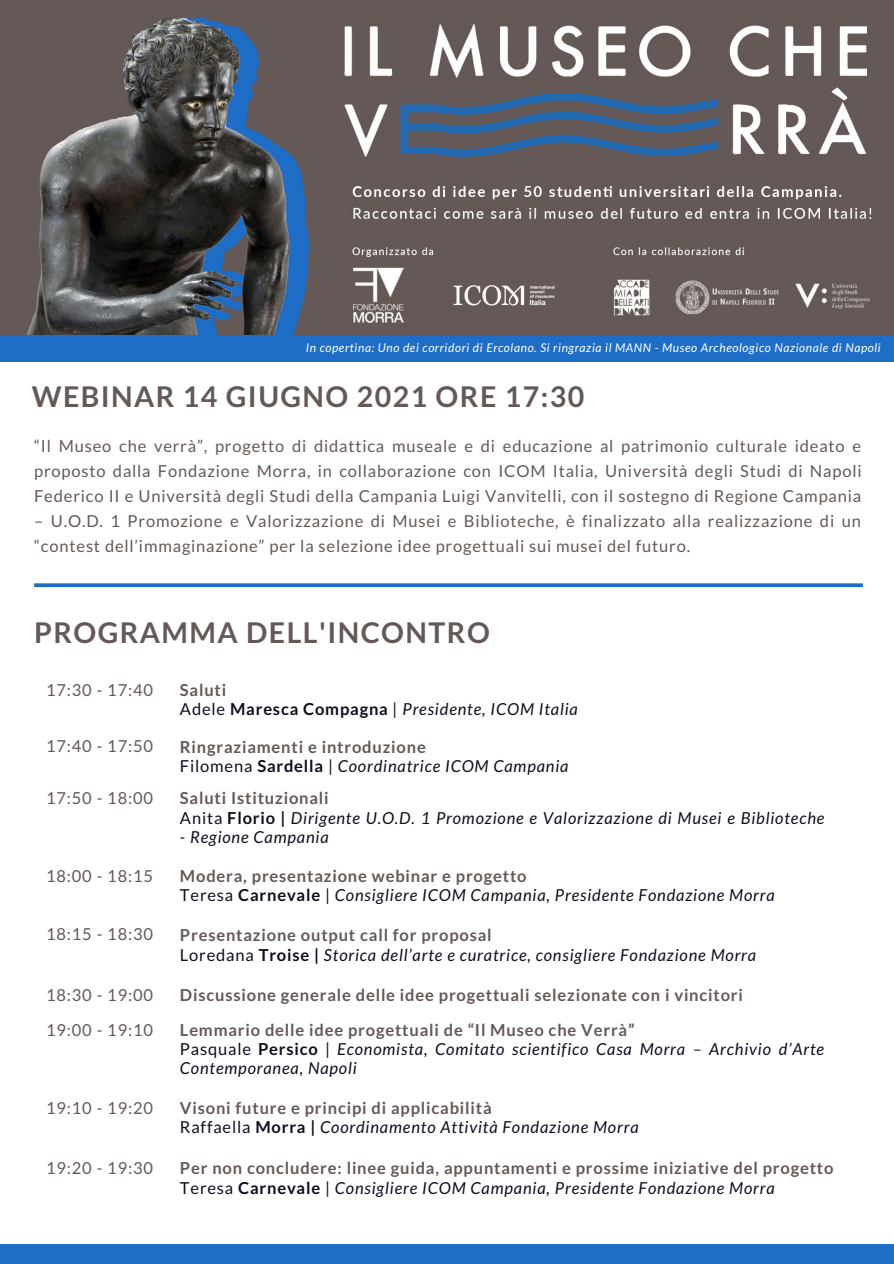
<style>
.page{position:relative;width:894px;height:1264px;background:#fff}
.page>*{position:absolute;margin:0;border:0;box-sizing:border-box;transform-origin:0 0}
.t1{font:700 28.5px "Lato";letter-spacing:.05em;color:#645957}
.t2{font:16.5px/24.8px "Lato";letter-spacing:.05em;color:#645957;text-align:justify}
.t3{font:italic 16.5px/19.2px "Lato";letter-spacing:.05em;color:#0f0e20}
.t4{font:700 16.5px "Lato";letter-spacing:.05em;color:#645957}
.t5{font:italic 12px "Lato";letter-spacing:.05em;color:#fff}
.s1{font-style:normal}
.s2{font-weight:700;font-style:normal}
</style>
<div class="page">
<div style="left:0;top:335px;width:893px;height:27px;background:#1e6ec7"></div>
<img style="left:0;top:0;width:893px;height:334px">
<div style="left:0;top:1244px;width:893px;height:19px;background:#1e6ec7"></div>
<svg style="left:34px;top:583px;width:828px;height:4px"></svg>
<p class="t5" style="left:306px;top:340px;width:576px">In copertina: Uno dei corridori di Ercolano. Si ringrazia il MANN - Museo Archeologico Nazionale di Napoli</p>
<p class="t1" style="left:32px;top:379px;width:554px">WEBINAR 14 GIUGNO 2021 ORE 17:30</p>
<p class="t2" style="left:34px;top:433px;width:828px">“Il Museo che verrà”, progetto di didattica museale e di educazione al patrimonio culturale ideato e proposto dalla Fondazione Morra, in collaborazione con ICOM Italia, Università degli Studi di Napoli Federico II e Università degli Studi della Campania Luigi Vanvitelli, con il sostegno di Regione Campania</p>
<p class="t2" style="left:34px;top:508px;width:828px">– U.O.D. 1 Promozione e Valorizzazione di Musei e Biblioteche, è finalizzato alla realizzazione di un “contest dell’immaginazione” per la selezione idee progettuali sui musei del futuro.</p>
<p class="t1" style="left:34px;top:615px;width:457px">PROGRAMMA DELL'INCONTRO</p>
<p class="t2" style="left:46px;top:676px;width:108px">17:30 - 17:40</p>
<p class="t4" style="left:180px;top:679px;width:48px">Saluti</p>
<p class="t3" style="left:180px;top:699px;width:399px"><span class="s1">Adele</span> <span class="s2">Maresca Compagna</span> | Presidente, ICOM Italia</p>
<p class="t2" style="left:46px;top:733px;width:108px">17:40 - 17:50</p>
<p class="t2" style="left:46px;top:785px;width:108px">17:50 - 18:00</p>
<p class="t4" style="left:180px;top:736px;width:247px">Ringraziamenti e introduzione</p>
<p class="t4" style="left:180px;top:788px;width:150px">Saluti Istituzionali</p>
<p class="t3" style="left:180px;top:755px;width:390px"><span class="s1">Filomena</span> <span class="s2">Sardella</span> <span class="s1">|</span> Coordinatrice ICOM Campania</p>
<p class="t3" style="left:180px;top:807px;width:646px"><span class="s1">Anita</span> <span class="s2">Florio |</span> Dirigente U.O.D. 1 Promozione e Valorizzazione di Musei e Biblioteche</p>
<p class="t3" style="left:180px;top:826px;width:150px">- Regione Campania</p>
<p class="t2" style="left:46px;top:863px;width:108px">18:00 - 18:15</p>
<p class="t4" style="left:180px;top:866px;width:348px">Modera, presentazione webinar e progetto</p>
<p class="t3" style="left:180px;top:885px;width:596px"><span class="s1">Teresa</span> <span class="s2">Carnevale</span> <span class="s1">|</span> Consigliere ICOM Campania, Presidente Fondazione Morra</p>
<p class="t2" style="left:46px;top:921px;width:108px">18:15 - 18:30</p>
<p class="t4" style="left:180px;top:924px;width:313px">Presentazione output call for proposal</p>
<p class="t3" style="left:180px;top:944px;width:577px"><span class="s1">Loredana</span> <span class="s2">Troise |</span> Storica dell’arte e curatrice, consigliere Fondazione Morra</p>
<p class="t2" style="left:46px;top:982px;width:108px">18:30 - 19:00</p>
<p class="t2" style="left:46px;top:1016px;width:108px">19:00 - 19:10</p>
<p class="t4" style="left:180px;top:984px;width:564px">Discussione generale delle idee progettuali selezionate con i vincitori</p>
<p class="t4" style="left:180px;top:1019px;width:456px">Lemmario delle idee progettuali de “Il Museo che Verrà”</p>
<p class="t3" style="left:180px;top:1039px;width:645px"><span class="s1">Pasquale</span> <span class="s2">Persico</span> <span class="s1">|</span> Economista, Comitato scientifico Casa Morra – Archivio d’Arte<br>Contemporanea, Napoli</p>
<p class="t2" style="left:46px;top:1094px;width:108px">19:10 - 19:20</p>
<p class="t4" style="left:180px;top:1097px;width:313px">Visoni future e principi di applicabilità</p>
<p class="t3" style="left:180px;top:1116px;width:460px"><span class="s1">Raffaella</span> <span class="s2">Morra |</span> Coordinamento Attività Fondazione Morra</p>
<p class="t2" style="left:46px;top:1154px;width:108px">19:20 - 19:30</p>
<p class="t4" style="left:180px;top:1157px;width:654px">Per non concludere: linee guida, appuntamenti e prossime iniziative del progetto</p>
<p class="t3" style="left:180px;top:1177px;width:596px"><span class="s1">Teresa</span> <span class="s2">Carnevale</span> <span class="s1">|</span> Consigliere ICOM Campania, Presidente Fondazione Morra</p>
</div>
